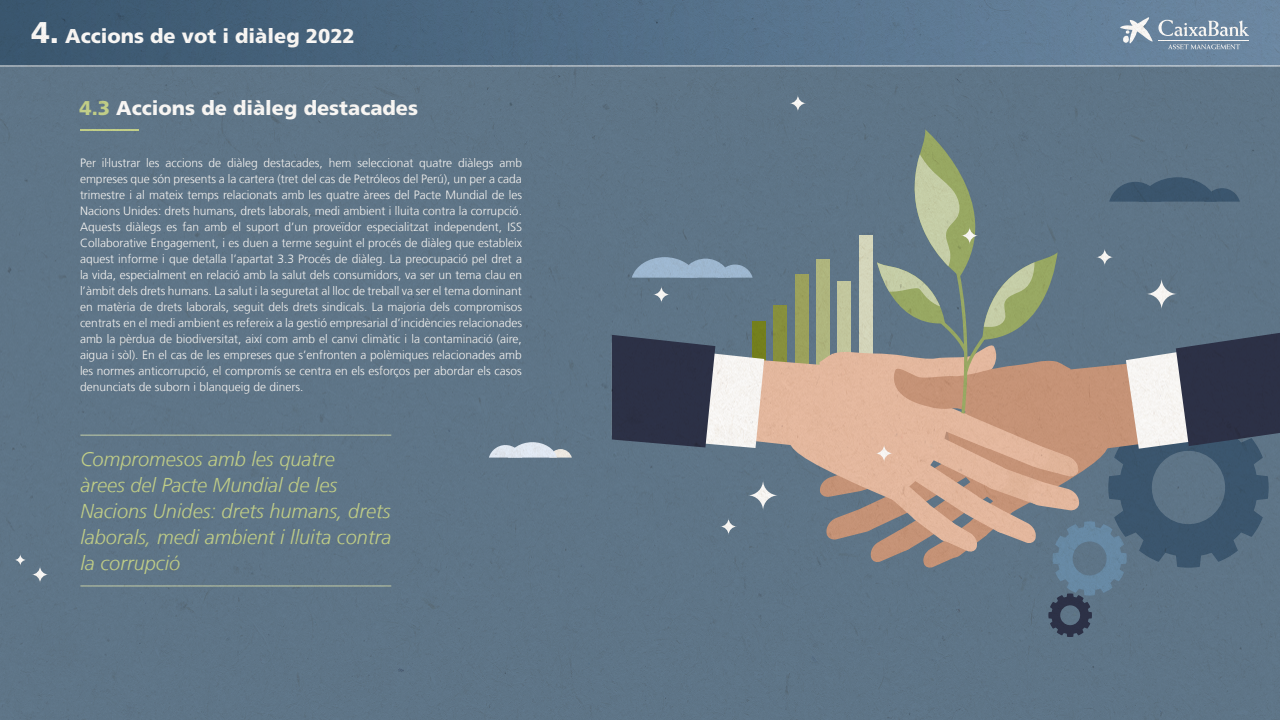
<style>
.page{position:relative;width:1280px;height:720px;background:#fff}
.page>*{position:absolute;margin:0;border:0;box-sizing:border-box;transform-origin:0 0}
.t1{font:italic 300 20px/26px "La Caixa Frutiger";color:#c7d68f}
.t2{font:900 20px "La Caixa Frutiger";color:#fff}
.t3{font:300 12px/16px "La Caixa Frutiger";color:#fff;text-align:justify}
.s1{font-size:30px}
.s2{color:#c7d68f}
</style>
<div class="page">
<img style="left:0;top:0;width:1280px;height:720px">
<h1 class="t2" style="left:31px;top:24px;width:325px"><span class="s1">4.</span> Accions de vot i diàleg 2022</h1>
<h1 class="t2" style="left:80px;top:96px;width:340px"><span class="s2">4.3</span> Accions de diàleg destacades</h1>
<p class="t3" style="left:80px;top:155px;width:444px">Per il·lustrar les accions de diàleg destacades, hem seleccionat quatre diàlegs amb empreses que són presents a la cartera (tret del cas de Petróleos del Perú), un per a cada trimestre i al mateix temps relacionats amb les quatre àrees del Pacte Mundial de les Nacions Unides: drets humans, drets laborals, medi ambient i lluita contra la corrupció.<br>Aquests diàlegs es fan amb el suport d’un proveïdor especialitzat independent, ISS Collaborative Engagement, i es duen a terme seguint el procés de diàleg que estableix aquest informe i que detalla l’apartat 3.3 Procés de diàleg. La preocupació pel dret a la vida, especialment en relació amb la salut dels consumidors, va ser un tema clau en l’àmbit dels drets humans. La salut i la seguretat al lloc de treball va ser el tema dominant en matèria de drets laborals, seguit dels drets sindicals. La majoria dels compromisos centrats en el medi ambient es refereix a la gestió empresarial d’incidències relacionades amb la pèrdua de biodiversitat, així com amb el canvi climàtic i la contaminació (aire, aigua i sòl). En el cas de les empreses que s’enfronten a polèmiques relacionades amb les normes anticorrupció, el compromís se centra en els esforços per abordar els casos denunciats de suborn i blanqueig de diners.</p>
<h1 class="t1" style="left:80px;top:446px;width:312px">Compromesos amb les quatre<br>àrees del Pacte Mundial de les<br>Nacions Unides: drets humans, drets laborals, medi ambient i lluita contra la corrupció</h1>
</div>
